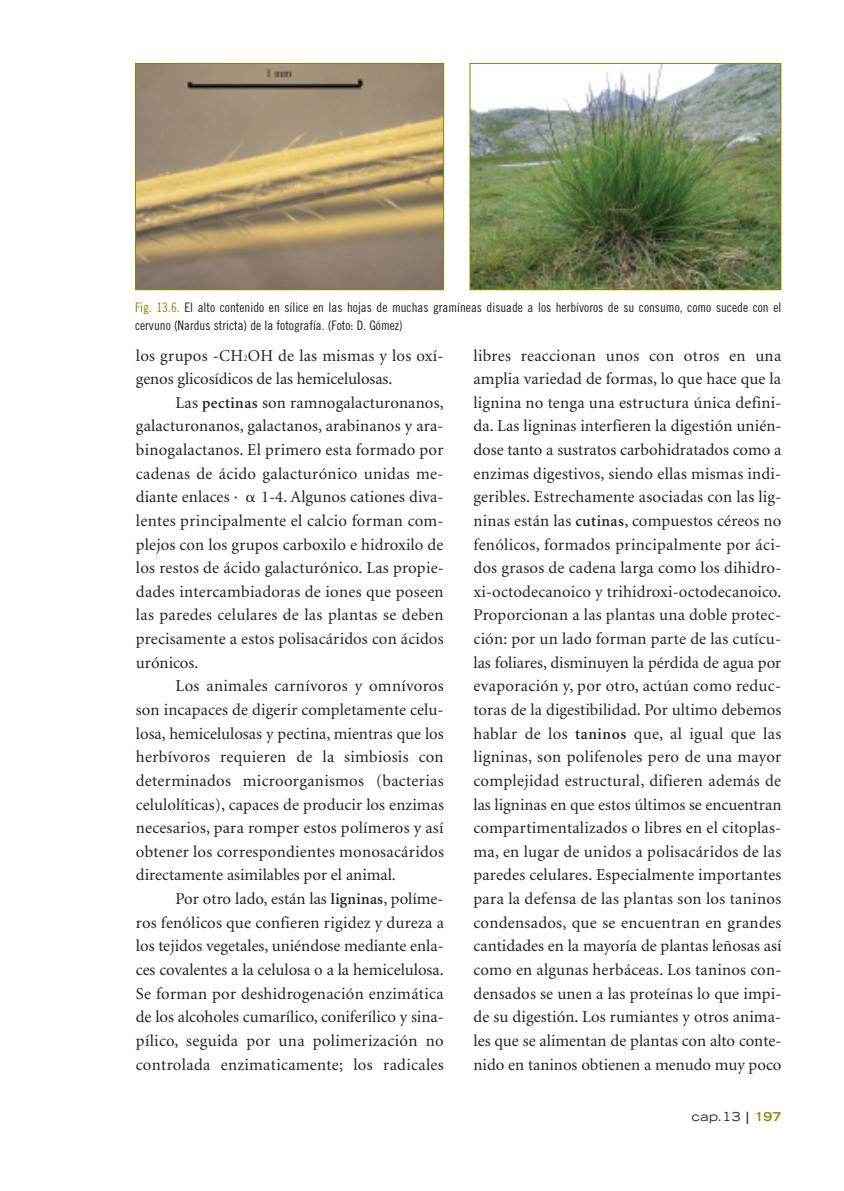
<style>
.page{position:relative;width:844px;height:1191px;background:#fff}
.page>*{position:absolute;margin:0;border:0;box-sizing:border-box;transform-origin:0 0}
.t1{font:16.62px/23.6px "Minion";letter-spacing:.005em;color:#231f20;text-align:justify}
.t2{font:13.12px/17.5px "Trade Gothic Cond Eighteen";color:#231f20}
.t3{font:expanded 12.25px "Trade Gothic LH";color:#231f20}
.s1{color:#868702}
.s2{font-size:8.75px}
.s3{font-weight:600;font-size:15.75px}
.s4{font-weight:700}
.s5{font-weight:700;color:#868702}
</style>
<div class="page">
<img style="left:137px;top:65px;width:305px;height:223px">
<div style="left:135px;top:63px;width:309px;height:227px;border:1px solid #868702"></div>
<img style="left:471px;top:65px;width:308px;height:223px">
<div style="left:469px;top:63px;width:312px;height:227px;border:1px solid #868702"></div>
<p class="t2" style="left:135px;top:300px;width:647px"><span class="s1">Fig. 13.6.</span> El alto contenido en sílice en las hojas de muchas gramíneas disuade a los herbívoros de su consumo, como sucede con el cervuno (Nardus stricta) de la fotografía. (Foto: D. Gómez)</p>
<p class="t1" style="left:136px;top:345px;width:309px">los grupos -CH<span class="s2">2</span>OH de las mismas y los oxí&shy;genos glicosídicos de las hemicelulosas.</p>
<p class="t1" style="left:136px;top:392px;width:309px;text-indent:40px">Las <span class="s3">pectinas</span> son ramnogalacturonanos, galacturonanos, galactanos, arabinanos y ara&shy;binogalactanos. El primero esta formado por cadenas de ácido galacturónico unidas me&shy;diante enlaces ·</p>
<p class="t1" style="left:136px;top:486px;width:309px;text-indent:125px">1-4. Algunos cationes diva&shy;lentes principalmente el calcio forman com&shy;plejos con los grupos carboxilo e hidroxilo de los restos de ácido galacturónico. Las propie&shy;dades intercambiadoras de iones que poseen las paredes celulares de las plantas se deben precisamente a estos polisacáridos con ácidos urónicos.</p>
<p class="t1" style="left:136px;top:675px;width:309px;text-indent:40px">Los animales carnívoros y omnívoros son incapaces de digerir completamente celu&shy;losa, hemicelulosas y pectina, mientras que los herbívoros requieren de la simbiosis con determinados microorganismos (bacterias celulolíticas), capaces de producir los enzimas necesarios, para romper estos polímeros y así obtener los correspondientes monosacáridos directamente asimilables por el animal.</p>
<p class="t1" style="left:136px;top:888px;width:309px;text-indent:40px">Por otro lado, están las <span class="s3">ligninas</span>, políme&shy;ros fenólicos que confieren rigidez y dureza a los tejidos vegetales, uniéndose mediante enla&shy;ces covalentes a la celulosa o a la hemicelulosa.<br>Se forman por deshidrogenación enzimática de los alcoholes cumarílico, coniferílico y sina&shy;pílico, seguida por una polimerización no controlada enzimaticamente; los radicales</p>
<p class="t1" style="left:473px;top:345px;width:309px">libres reaccionan unos con otros en una amplia variedad de formas, lo que hace que la lignina no tenga una estructura única defini&shy;da. Las ligninas interfieren la digestión unién&shy;dose tanto a sustratos carbohidratados como a enzimas digestivos, siendo ellas mismas indi&shy;geribles. Estrechamente asociadas con las lig&shy;ninas están las <span class="s3">cutinas</span>, compuestos céreos no fenólicos, formados principalmente por áci&shy;dos grasos de cadena larga como los dihidro&shy;xi-octodecanoico y trihidroxi-octodecanoico.<br>Proporcionan a las plantas una doble protec&shy;ción: por un lado forman parte de las cutícu&shy;las foliares, disminuyen la pérdida de agua por evaporación y, por otro, actúan como reduc&shy;toras de la digestibilidad. Por ultimo debemos hablar de los <span class="s3">taninos</span> que, al igual que las ligninas, son polifenoles pero de una mayor complejidad estructural, difieren además de las ligninas en que estos últimos se encuentran compartimentalizados o libres en el citoplas&shy;ma, en lugar de unidos a polisacáridos de las paredes celulares. Especialmente importantes para la defensa de las plantas son los taninos condensados, que se encuentran en grandes cantidades en la mayoría de plantas leñosas así como en algunas herbáceas. Los taninos con&shy;densados se unen a las proteínas lo que impi&shy;de su digestión. Los rumiantes y otros anima&shy;les que se alimentan de plantas con alto conte&shy;nido en taninos obtienen a menudo muy poco</p>
<p class="t3" style="left:691px;top:1111px;width:91px">cap.13 <span class="s4">|</span> <span class="s5">197</span></p>
</div>
